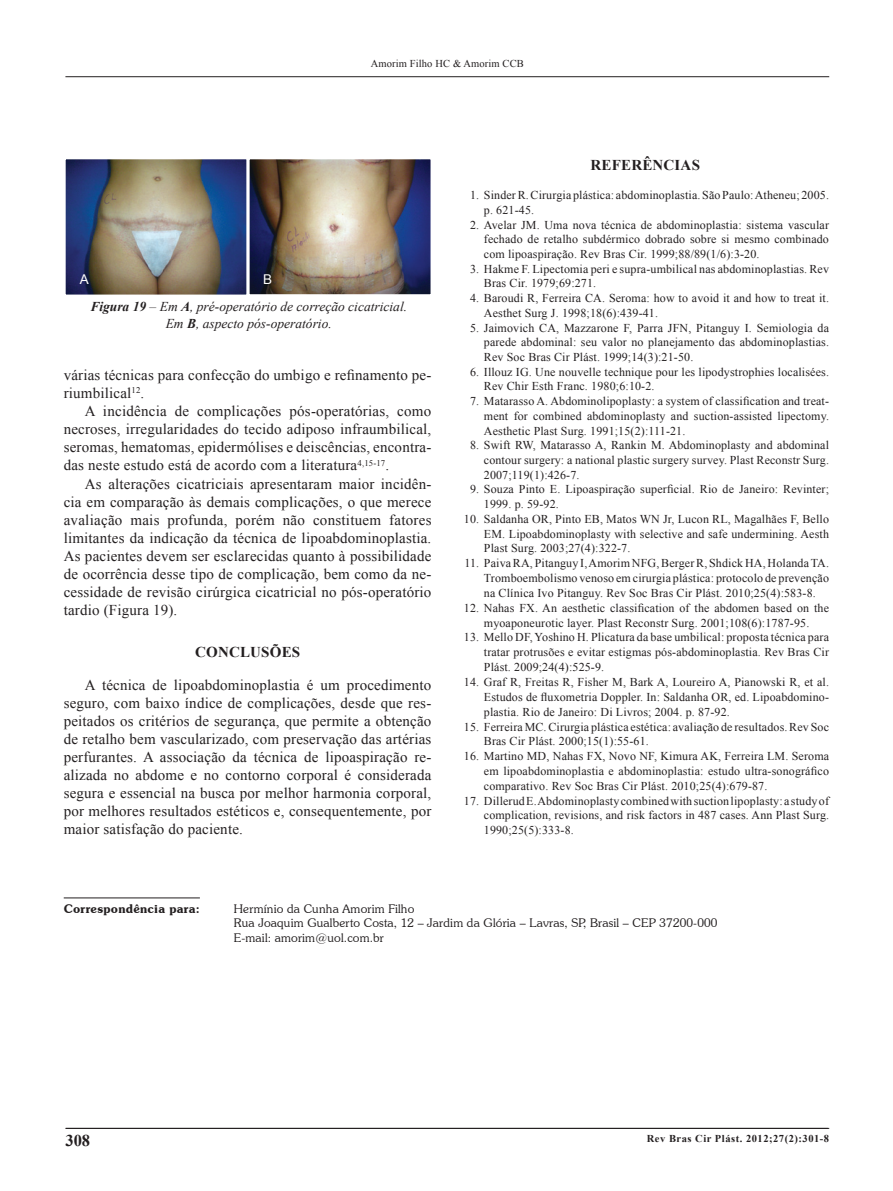
<style>
.page{position:relative;width:893px;height:1191px;background:#fff}
.page>*{position:absolute;margin:0;border:0;box-sizing:border-box;transform-origin:0 0}
.t1{font:700 16.5px "Times New Roman";color:#231f20}
.t2{font:15px/18px "Times New Roman";letter-spacing:.01em;color:#231f20;text-align:justify}
.t3{font:700 15px "Times New Roman";letter-spacing:.015em;color:#231f20}
.t4{font:italic 13.5px/16.5px "Times New Roman";color:#231f20;text-align:center}
.t5{font:13.5px "Arial";color:#fff}
.t6{font:12px/14.7px "Times New Roman";letter-spacing:.01em;color:#231f20;text-align:justify}
.t7{font:300 12px/14.2px "Souvenir IT Cby BT";letter-spacing:.015em;color:#231f20}
.t8{font:600 12px "Souvenir IT Cby BT";letter-spacing:.015em;color:#231f20}
.t9{font:700 10.5px "Times New Roman";letter-spacing:.05em;color:#231f20}
.t10{font:10.5px "Times New Roman";letter-spacing:.01em;color:#231f20}
.s1{font-weight:700}
</style>
<div class="page">
<hr style="left:65px;top:1128px;width:764px;height:1px;background:#231f20">
<hr style="left:65px;top:76px;width:764px;height:1px;background:#231f20">
<img style="left:67px;top:160px;width:363px;height:133px">
<div style="left:63px;top:156px;width:187px;height:141px;border:3px solid #fff"></div>
<div style="left:247px;top:156px;width:187px;height:141px;border:3px solid #fff"></div>
<hr style="left:64px;top:897px;width:136px;height:1px;background:#231f20">
<p class="t10" style="left:371px;top:57px;width:155px">Amorim Filho HC &amp; Amorim CCB</p>
<p class="t5" style="left:80px;top:270px;width:11px">A</p>
<p class="t5" style="left:263px;top:270px;width:11px">B</p>
<p class="t4" style="left:90px;top:298px;width:318px"><span class="s1">Figura 19</span> – Em <span class="s1">A</span>, pré-operatório de correção cicatricial.<br>Em <span class="s1">B</span>, aspecto pós-operatório.</p>
<p class="t2" style="left:64px;top:366px;width:365px">várias técnicas para confecção do umbigo e refinamento pe---- riumbilical<sup>12</sup>.</p>
<p class="t2" style="left:64px;top:402px;width:369px;text-indent:21px">A incidência de complicações pós-operatórias, como necroses, irregularidades do tecido adiposo infraumbilical, seromas, hematomas, epidermólises e deiscências, encontra&shy;das neste estudo está de acordo com a literatura<sup>4,15-17</sup>.</p>
<p class="t2" style="left:64px;top:474px;width:369px;text-indent:21px">As alterações cicatriciais apresentaram maior incidên&shy;cia em comparação às demais complicações, o que merece avaliação mais profunda, porém não constituem fatores limitantes da indicação da técnica de lipoabdominoplastia.<br>As pacientes devem ser esclarecidas quanto à possibilidade de ocorrência desse tipo de complicação, bem como da ne&shy;cessidade de revisão cirúrgica cicatricial no pós-operatório tardio (Figura 19).</p>
<p class="t3" style="left:195px;top:641px;width:107px">CONCLUSÕES</p>
<p class="t2" style="left:64px;top:675px;width:369px;text-indent:21px">A técnica de lipoabdominoplastia é um procedimento seguro, com baixo índice de complicações, desde que res&shy;peitados os critérios de segurança, que permite a obtenção de retalho bem vascularizado, com preservação das artérias perfurantes. A associação da técnica de lipoaspiração re&shy;alizada no abdome e no contorno corporal é considerada segura e essencial na busca por melhor harmonia corporal, por melhores resultados estéticos e, consequentemente, por maior satisfação do paciente.</p>
<p class="t3" style="left:591px;top:154px;width:111px">REFERÊNCIAS</p>
<p class="t6" style="left:484px;top:188px;width:347px;text-indent:-14px">1. Sinder R. Cirurgia plástica: abdominoplastia. São Paulo: Atheneu; 2005. p. 621-45.</p>
<p class="t6" style="left:484px;top:217px;width:347px;text-indent:-14px">2. Avelar JM. Uma nova técnica de abdominoplastia: sistema vascular fechado de retalho subdérmico dobrado sobre si mesmo combinado com lipoaspiração. Rev Bras Cir. 1999;88/89(1/6):3-20.</p>
<p class="t6" style="left:484px;top:261px;width:347px;text-indent:-14px">3. Hakme F. Lipectomia peri e supra-umbilical nas abdominoplastias. Rev<br>Bras Cir. 1979;69:271.</p>
<p class="t6" style="left:484px;top:291px;width:347px;text-indent:-14px">4. Baroudi R, Ferreira CA. Seroma: how to avoid it and how to treat it.<br>Aesthet Surg J. 1998;18(6):439-41.</p>
<p class="t6" style="left:484px;top:320px;width:347px;text-indent:-14px">5. Jaimovich CA, Mazzarone F, Parra JFN, Pitanguy I. Semiologia da parede abdominal: seu valor no planejamento das abdominoplastias.<br>Rev Soc Bras Cir Plást. 1999;14(3):21-50.</p>
<p class="t6" style="left:484px;top:364px;width:347px;text-indent:-14px">6. Illouz IG. Une nouvelle technique pour les lipodystrophies localisées.<br>Rev Chir Esth Franc. 1980;6:10-2.</p>
<p class="t6" style="left:484px;top:393px;width:347px;text-indent:-14px">7. Matarasso A. Abdominolipoplasty: a system of classification and treat&shy;ment for combined abdominoplasty and suction-assisted lipectomy.<br>Aesthetic Plast Surg. 1991;15(2):111-21.</p>
<p class="t6" style="left:484px;top:438px;width:347px;text-indent:-14px">8. Swift RW, Matarasso A, Rankin M. Abdominoplasty and abdominal contour surgery: a national plastic surgery survey. Plast Reconstr Surg.<br>2007;119(1):426-7.</p>
<p class="t6" style="left:484px;top:482px;width:347px;text-indent:-14px">9. Souza Pinto E. Lipoaspiração superficial. Rio de Janeiro: Revinter;<br>1999. p. 59-92.</p>
<p class="t6" style="left:484px;top:511px;width:347px;text-indent:-20px">10. Saldanha OR, Pinto EB, Matos WN Jr, Lucon RL, Magalhães F, Bello EM. Lipoabdominoplasty with selective and safe undermining. Aesth Plast Surg. 2003;27(4):322-7.</p>
<p class="t6" style="left:484px;top:555px;width:347px;text-indent:-20px">11. Paiva RA, Pitanguy I, Amorim NFG, Berger R, Shdick HA, Holanda TA.<br>Tromboembolismo venoso em cirurgia plástica: protocolo de prevenção na Clínica Ivo Pitanguy. Rev Soc Bras Cir Plást. 2010;25(4):583-8.</p>
<p class="t6" style="left:464px;top:600px;width:367px;text-align:center">12. Nahas FX. An aesthetic classification of the abdomen based on the myoaponeurotic layer. Plast Reconstr Surg. 2001;108(6):1787-95.</p>
<p class="t6" style="left:484px;top:630px;width:347px;text-indent:-20px">13. Mello DF, Yoshino H. Plicatura da base umbilical: proposta técnica para tratar protrusões e evitar estigmas pós-abdominoplastia. Rev Bras Cir Plást. 2009;24(4):525-9.</p>
<p class="t6" style="left:484px;top:674px;width:347px;text-indent:-20px">14. Graf R, Freitas R, Fisher M, Bark A, Loureiro A, Pianowski R, et al.<br>Estudos de fluxometria Doppler. In: Saldanha OR, ed. Lipoabdomino&shy;plastia. Rio de Janeiro: Di Livros; 2004. p. 87-92.</p>
<p class="t6" style="left:484px;top:719px;width:347px;text-indent:-20px">15. Ferreira MC. Cirurgia plástica estética: avaliação de resultados. Rev Soc<br>Bras Cir Plást. 2000;15(1):55-61.</p>
<p class="t6" style="left:484px;top:748px;width:347px;text-indent:-20px">16. Martino MD, Nahas FX, Novo NF, Kimura AK, Ferreira LM. Seroma em lipoabdominoplastia e abdominoplastia: estudo ultra-sonográfico comparativo. Rev Soc Bras Cir Plást. 2010;25(4):679-87.</p>
<p class="t6" style="left:484px;top:793px;width:347px;text-indent:-20px">17. Dillerud E. Abdominoplasty combined with suction lipoplasty: a study of complication, revisions, and risk factors in 487 cases. Ann Plast Surg.<br>1990;25(5):333-8.</p>
<p class="t8" style="left:64px;top:901px;width:138px">Correspondência para:</p>
<p class="t7" style="left:234px;top:901px;width:485px">Hermínio da Cunha Amorim Filho<br>Rua Joaquim Gualberto Costa, 12 – Jardim da Glória – Lavras, SP, Brasil – CEP 37200-000<br>E-mail: amorim@uol.com.br</p>
<h1 class="t1" style="left:65px;top:1129px;width:26px">308</h1>
<p class="t9" style="left:647px;top:1131px;width:184px">Rev Bras Cir Plást. 2012;27(2):301-8</p>
</div>
